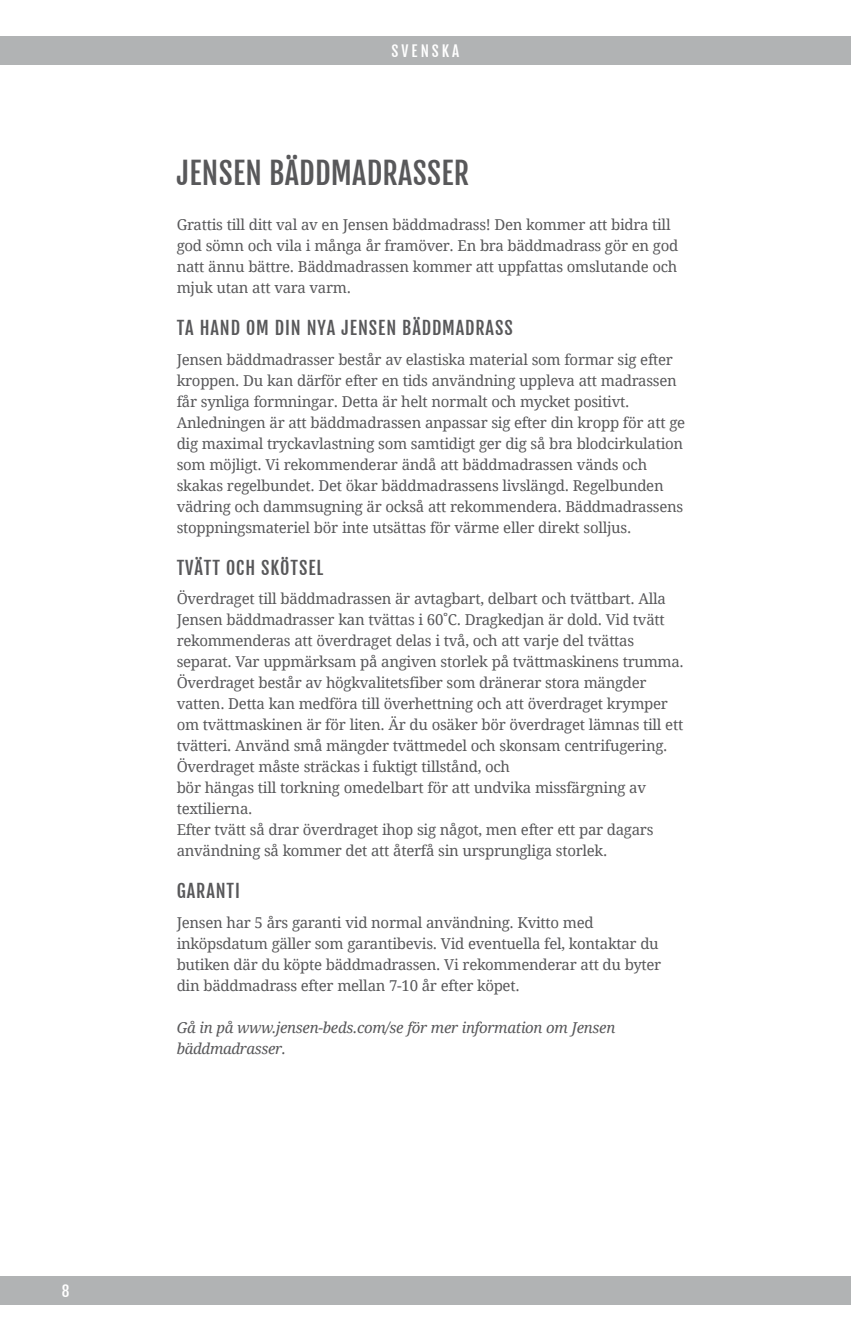
<style>
.page{position:relative;width:851px;height:1344px;background:#fff}
.page>*{position:absolute;margin:0;border:0;box-sizing:border-box;transform-origin:0 0}
.t1{font:30px "Fjalla One";letter-spacing:.01em;color:#58585a}
.t2{font:18px "Fjalla One";letter-spacing:.05em;color:#58585a}
.t3{font:15px/21px "Droid Serif";letter-spacing:-.02em;color:#58585a}
.t4{font:italic 15px/21px "Droid Serif";letter-spacing:-.02em;color:#58585a}
.t5{font:15px "Fjalla One";letter-spacing:.2em;color:#fff}
</style>
<div class="page">
<div style="left:0;top:36px;width:850px;height:28px;background:#b1b3b4"></div>
<div style="left:0;top:1276px;width:850px;height:28px;background:#b1b3b4"></div>
<p class="t5" style="left:62px;top:1282px;width:9px">8</p>
<p class="t5" style="left:391px;top:42px;width:69px">SVENSKA</p>
<p class="t1" style="left:177px;top:155px;width:294px">JENSEN BÄDDMADRASSER</p>
<p class="t3" style="left:177px;top:214px;width:503px">Grattis till ditt val av en Jensen bäddmadrass! Den kommer att bidra till god sömn och vila i många år framöver. En bra bäddmadrass gör en god natt ännu bättre. Bäddmadrassen kommer att uppfattas omslutande och mjuk utan att vara varm.</p>
<p class="t2" style="left:177px;top:317px;width:337px">TA HAND OM DIN NYA JENSEN BÄDDMADRASS</p>
<p class="t3" style="left:177px;top:348px;width:497px">Jensen bäddmadrasser består av elastiska material som formar sig efter</p>
<p class="t3" style="left:177px;top:369px;width:510px">kroppen. Du kan därför efter en tids användning uppleva att madrassen får synliga formningar. Detta är helt normalt och mycket positivt.<br>Anledningen är att bäddmadrassen anpassar sig efter din kropp för att ge dig maximal tryckavlastning som samtidigt ger dig så bra blodcirkulation som möjligt. Vi rekommenderar ändå att bäddmadrassen vänds och skakas regelbundet. Det ökar bäddmadrassens livslängd. Regelbunden vädring och dammsugning är också att rekommendera. Bäddmadrassens stoppningsmateriel bör inte utsättas för värme eller direkt solljus.</p>
<p class="t2" style="left:177px;top:556px;width:148px">TVÄTT OCH SKÖTSEL</p>
<p class="t3" style="left:177px;top:588px;width:490px">Överdraget till bäddmadrassen är avtagbart, delbart och tvättbart. Alla</p>
<p class="t3" style="left:177px;top:609px;width:508px">Jensen bäddmadrasser kan tvättas i 60˚C. Dragkedjan är dold. Vid tvätt rekommenderas att överdraget delas i två, och att varje del tvättas separat. Var uppmärksam på angiven storlek på tvättmaskinens trumma.<br>Överdraget består av högkvalitetsfiber som dränerar stora mängder vatten. Detta kan medföra till överhettning och att överdraget krymper om tvättmaskinen är för liten. Är du osäker bör överdraget lämnas till ett tvätteri. Använd små mängder tvättmedel och skonsam centrifugering.<br>Överdraget måste sträckas i fuktigt tillstånd, och</p>
<p class="t3" style="left:177px;top:777px;width:471px">bör hängas till torkning omedelbart för att undvika missfärgning av textilierna.</p>
<p class="t3" style="left:177px;top:819px;width:478px">Efter tvätt så drar överdraget ihop sig något, men efter ett par dagars användning så kommer det att återfå sin ursprungliga storlek.</p>
<p class="t2" style="left:177px;top:880px;width:65px">GARANTI</p>
<p class="t3" style="left:177px;top:911px;width:486px">Jensen har 5 års garanti vid normal användning. Kvitto med inköpsdatum gäller som garantibevis. Vid eventuella fel, kontaktar du butiken där du köpte bäddmadrassen. Vi rekommenderar att du byter din bäddmadrass efter mellan 7-10 år efter köpet.</p>
<p class="t4" style="left:177px;top:1017px;width:440px">Gå in på www.jensen-beds.com/se för mer information om Jensen bäddmadrasser.</p>
</div>
